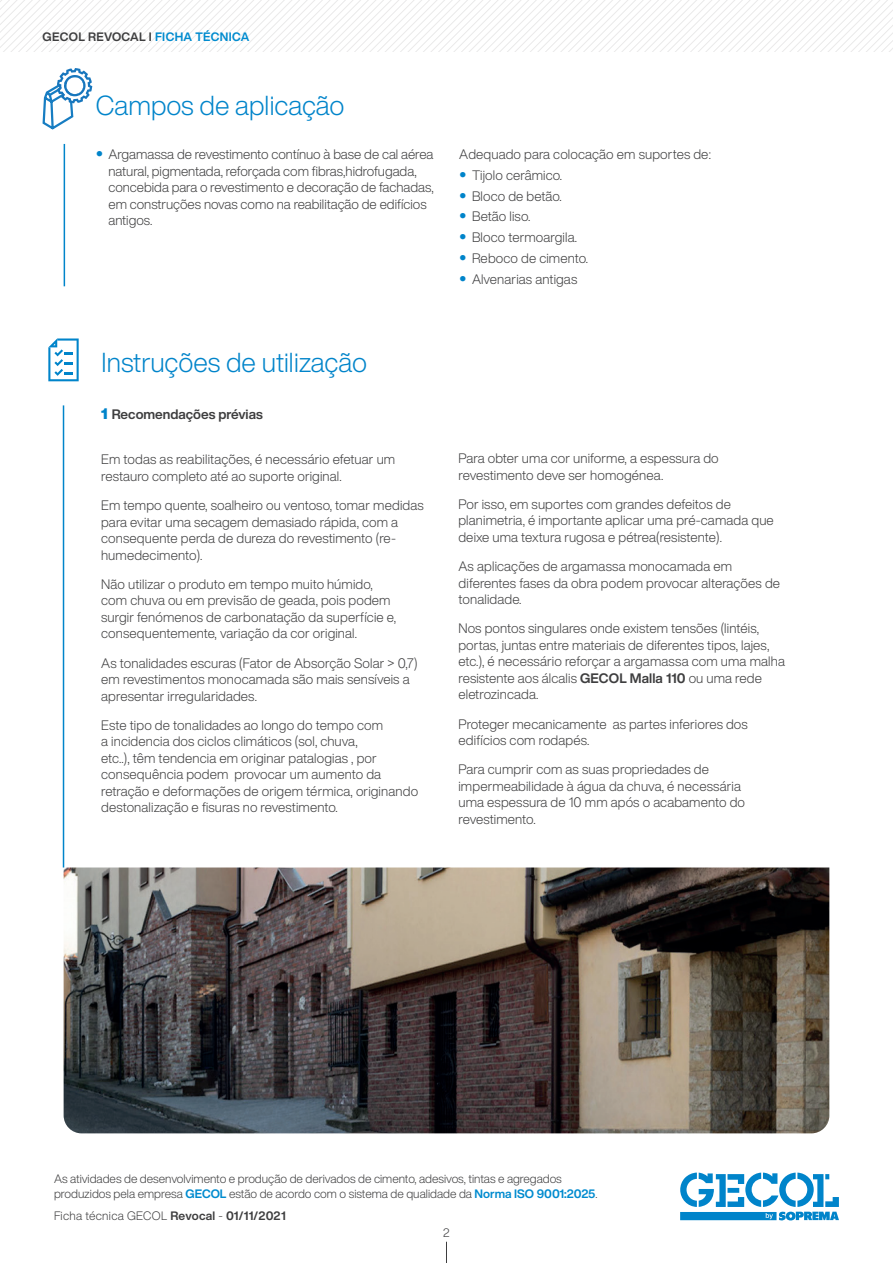
<style>
.page{position:relative;width:893px;height:1263px;background:#fff}
.page>*{position:absolute;margin:0;border:0;box-sizing:border-box;transform-origin:0 0}
.t1{font:300 27px "Helvetica Now Display";color:#0084ca}
.t2{font:300 13.5px/16.5px "Helvetica Now Display";letter-spacing:.01em;color:#3e3e3f}
.t3{font:700 13.5px "Helvetica Now Display";color:#3e3e3f}
.t4{font:300 12px/15px "Helvetica Now Display";color:#3e3e3f}
.t5{font:300 12px "Helvetica Now Display";letter-spacing:.025em;color:#3e3e3f}
.t6{font:700 12px "Helvetica Now Display";letter-spacing:.03em;color:#3e3e3f}
.s1{color:#008bcf}
.s2{font-family:"Helvetica Neue LT Std";font-weight:900;font-size:15px;color:#0084ca}
.s3{font-weight:900;font-size:15px;color:#0084ca}
.s4{font-weight:700}
.s5{font-weight:700;color:#008bcf}
</style>
<div class="page">
<svg style="left:446px;top:1242px;width:1px;height:21px"></svg>
<svg style="left:680px;top:1172px;width:159px;height:48px"></svg>
<svg style="left:0;top:0;width:893px;height:51px"></svg>
<hr style="left:64px;top:144px;width:1px;height:142px;background:#0084ca">
<img style="left:64px;top:867px;width:765px;height:266px">
<svg style="left:42px;top:68px;width:50px;height:62px"></svg>
<hr style="left:63px;top:405px;width:1px;height:462px;background:#0084ca">
<svg style="left:48px;top:338px;width:31px;height:43px"></svg>
<p class="t6" style="left:43px;top:28px;width:208px">GECOL REVOCAL I <span class="s1">FICHA TÉCNICA</span></p>
<h1 class="t1" style="left:96px;top:87px;width:250px">Campos de aplicação</h1>
<p class="t2" style="left:108px;top:146px;width:327px;text-indent:-13px"><span class="s2">•</span> Argamassa de revestimento contínuo à base de cal aérea natural, pigmentada, reforçada com fibras,hidrofugada, concebida para o revestimento e decoração de fachadas, em construções novas como na reabilitação de edifícios antigos.</p>
<p class="t2" style="left:459px;top:146px;width:253px">Adequado para colocação em suportes de:</p>
<p class="t2" style="left:459px;top:167px;width:104px"><span class="s2">•</span> Tijolo cerâmico.</p>
<p class="t2" style="left:459px;top:187px;width:104px"><span class="s2">•</span> Bloco de betão.</p>
<p class="t2" style="left:459px;top:208px;width:73px"><span class="s2">•</span> Betão liso.</p>
<p class="t2" style="left:459px;top:229px;width:119px"><span class="s2">•</span> Bloco termoargila.</p>
<p class="t2" style="left:459px;top:250px;width:130px"><span class="s2">•</span> Reboco de cimento.</p>
<p class="t2" style="left:459px;top:270px;width:120px"><span class="s2">•</span> Alvenarias antigas</p>
<h1 class="t1" style="left:102px;top:344px;width:267px">Instruções de utilização</h1>
<p class="t3" style="left:101px;top:405px;width:163px"><span class="s3">1</span> Recomendações prévias</p>
<p class="t2" style="left:101px;top:451px;width:296px">Em todas as reabilitações, é necessário efetuar um restauro completo até ao suporte original.</p>
<p class="t2" style="left:101px;top:497px;width:324px">Em tempo quente, soalheiro ou ventoso, tomar medidas para evitar uma secagem demasiado rápida, com a consequente perda de dureza do revestimento (re&shy;humedecimento).</p>
<p class="t2" style="left:101px;top:576px;width:296px">Não utilizar o produto em tempo muito húmido, com chuva ou em previsão de geada, pois podem surgir fenómenos de carbonatação da superfície e, consequentemente, variação da cor original.</p>
<p class="t2" style="left:101px;top:654px;width:318px">As tonalidades escuras (Fator de Absorção Solar &gt; 0,7) em revestimentos monocamada são mais sensíveis a apresentar irregularidades.</p>
<p class="t2" style="left:101px;top:717px;width:318px">Este tipo de tonalidades ao longo do tempo com<br>a incidencia dos ciclos climáticos (sol, chuva,<br>etc..), têm tendencia em originar patalogias , por consequência podem provocar um aumento da retração e deformações de origem térmica, originando destonalização e fisuras no revestimento.</p>
<p class="t2" style="left:458px;top:450px;width:262px">Para obter uma cor uniforme, a espessura do revestimento deve ser homogénea.</p>
<p class="t2" style="left:458px;top:496px;width:317px">Por isso, em suportes com grandes defeitos de planimetria, é importante aplicar uma pré-camada que deixe uma textura rugosa e pétrea(resistente).</p>
<p class="t2" style="left:458px;top:558px;width:323px">As aplicações de argamassa monocamada em diferentes fases da obra podem provocar alterações de tonalidade.</p>
<p class="t2" style="left:458px;top:620px;width:328px">Nos pontos singulares onde existem tensões (lintéis, portas, juntas entre materiais de diferentes tipos, lajes, etc.), é necessário reforçar a argamassa com uma malha resistente aos álcalis <span class="s4">GECOL Malla 110</span> ou uma rede eletrozincada.</p>
<p class="t2" style="left:458px;top:715px;width:291px">Proteger mecanicamente as partes inferiores dos edifícios com rodapés.</p>
<p class="t2" style="left:458px;top:761px;width:288px">Para cumprir com as suas propriedades de impermeabilidade à água da chuva, é necessária uma espessura de 10 mm após o acabamento do revestimento.</p>
<p class="t4" style="left:54px;top:1171px;width:545px">As atividades de desenvolvimento e produção de derivados de cimento, adesivos, tintas e agregados produzidos pela empresa <span class="s5">GECOL</span> estão de acordo com o sistema de qualidade da <span class="s5">Norma ISO 9001:2025</span>.</p>
<p class="t5" style="left:54px;top:1208px;width:233px">Ficha técnica GECOL <span class="s4">Revocal</span> - <span class="s4">01/11/2021</span></p>
<p class="t4" style="left:443px;top:1225px;width:8px">2</p>
</div>
